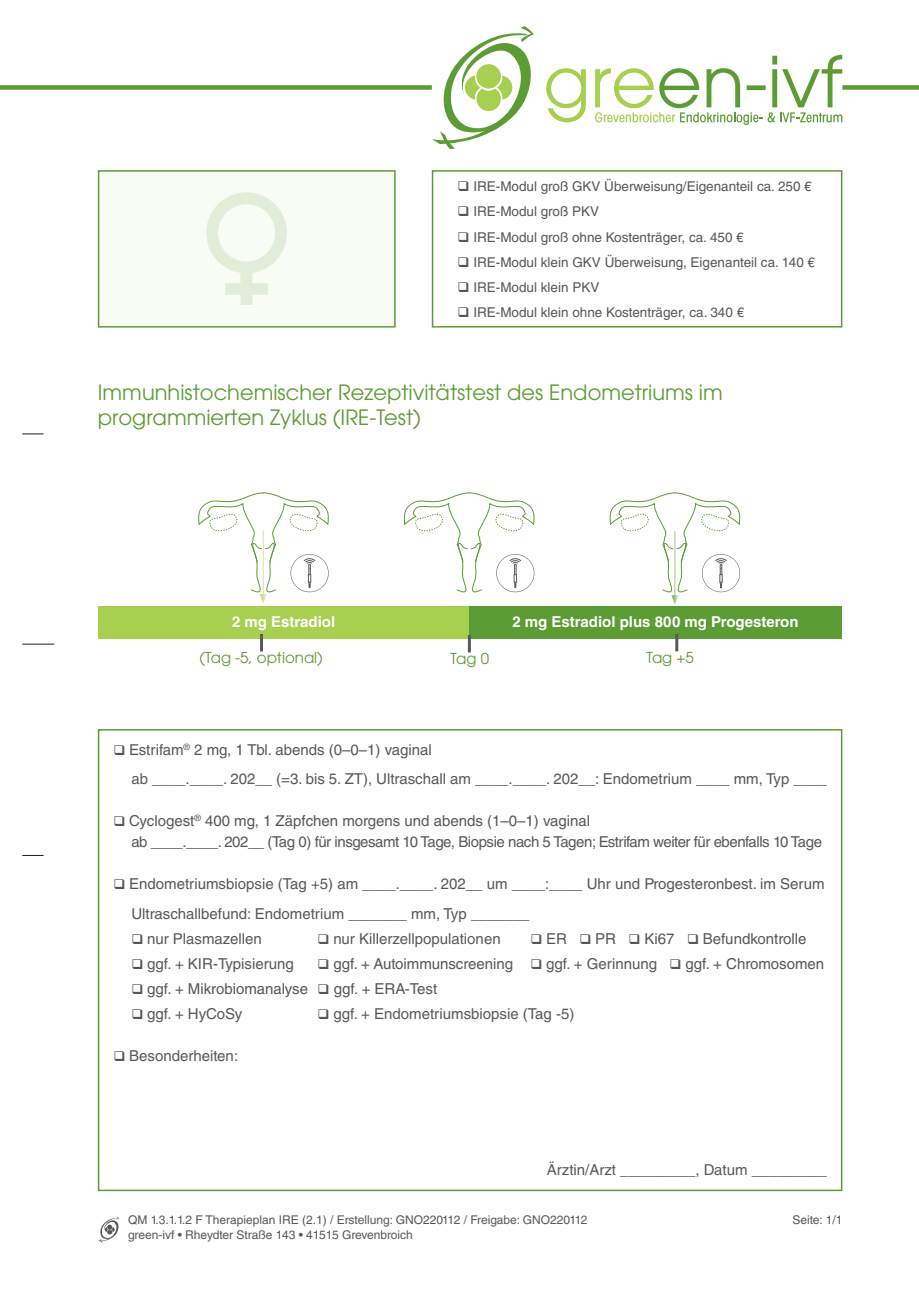
<style>
.page{position:relative;width:919px;height:1289px;background:#fff}
.page>*{position:absolute;margin:0;border:0;box-sizing:border-box;transform-origin:0 0}
.t1{font:21px/25.2px "Avant Garde";color:#5c9c34}
.t2{font:15px/29.5px "Helvetica LT Std";color:#57585a}
.t3{font:15px/21px "Helvetica LT Std";letter-spacing:-.03em;color:#57585a}
.t4{font:700 15px "Helvetica LT Std";color:#fff}
.t5{font:15px "Avant Garde";color:#5c9c34}
.t6{font:13.5px "Helvetica LT Std";color:#55575c}
.t7{font:12px "Helvetica LT Std";color:#57585a}
.s1{color:#55575c}
</style>
<div class="page">
<svg style="left:22px;top:433px;width:22px;height:1px"></svg>
<svg style="left:546px;top:55px;width:296px;height:70px"></svg>
<svg style="left:432px;top:26px;width:102px;height:123px"></svg>
<div style="left:0;top:85px;width:432px;height:5px;background:#5c9c34"></div>
<div style="left:842px;top:85px;width:76px;height:5px;background:#5c9c34"></div>
<hr style="left:22px;top:643px;width:32px;height:1px;background:#231f20">
<svg style="left:98px;top:1216px;width:21px;height:26px"></svg>
<div style="left:432px;top:170px;width:410px;height:157px;border:2px solid #5c9c34"></div>
<div style="left:98px;top:729px;width:744px;height:462px;border:2px solid #5c9c34"></div>
<div style="left:98px;top:170px;width:297px;height:157px;background:#f9fcf5;border:2px solid #5c9c34"></div>
<img style="left:206px;top:193px;width:81px;height:112px">
<svg style="left:198px;top:492px;width:130px;height:111px"></svg>
<svg style="left:404px;top:492px;width:130px;height:100px"></svg>
<svg style="left:609px;top:492px;width:131px;height:112px"></svg>
<div style="left:98px;top:606px;width:371px;height:32px;background:#a8d050"></div>
<div style="left:469px;top:606px;width:372px;height:32px;background:#5c9c34"></div>
<hr style="left:675px;top:634px;width:3px;height:17px;background:#57585a">
<hr style="left:468px;top:635px;width:3px;height:17px;background:#57585a">
<hr style="left:260px;top:634px;width:3px;height:17px;background:#57585a">
<svg style="left:22px;top:855px;width:22px;height:1px"></svg>
<p class="t6" style="left:457px;top:179px;width:356px">❑ IRE-Modul groß GKV Überweisung/Eigenanteil ca. 250 €</p>
<p class="t6" style="left:457px;top:204px;width:143px">❑ IRE-Modul groß PKV</p>
<p class="t6" style="left:457px;top:229px;width:288px">❑ IRE-Modul groß ohne Kostenträger, ca. 450 €</p>
<p class="t6" style="left:457px;top:254px;width:359px">❑ IRE-Modul klein GKV Überweisung, Eigenanteil ca. 140 €</p>
<p class="t6" style="left:457px;top:279px;width:143px">❑ IRE-Modul klein PKV</p>
<p class="t6" style="left:457px;top:304px;width:288px">❑ IRE-Modul klein ohne Kostenträger, ca. 340 €</p>
<h1 class="t1" style="left:98px;top:379px;width:626px">Immunhistochemischer Rezeptivitätstest des Endometriums im programmierten Zyklus (IRE-Test)</h1>
<p class="t4" style="left:232px;top:612px;width:105px">2 mg Estradiol</p>
<p class="t4" style="left:512px;top:612px;width:288px">2 mg Estradiol plus 800 mg Progesteron</p>
<p class="t5" style="left:200px;top:648px;width:125px">(Tag -5, optional)</p>
<p class="t5" style="left:450px;top:649px;width:40px">Tag 0</p>
<p class="t5" style="left:646px;top:648px;width:49px">Tag +5</p>
<p class="t2" style="left:131px;top:734px;width:697px;text-indent:-18px"><span class="s1">❑</span> Estrifam<sup>®</sup> 2 mg, 1 Tbl. abends (0–0–1) vaginal<br>ab ____.____. 202__ (=3. bis 5. ZT), Ultraschall am ____.____. 202__: Endometrium ____ mm, Typ ____</p>
<p class="t3" style="left:131px;top:810px;width:692px;text-indent:-18px"><span class="s1">❑</span> Cyclogest<sup>®</sup> 400 mg, 1 Zäpfchen morgens und abends (1–0–1) vaginal<br>ab ____.____. 202__ (Tag 0) für insgesamt 10 Tage, Biopsie nach 5 Tagen; Estrifam weiter für ebenfalls 10 Tage</p>
<p class="t2" style="left:131px;top:869px;width:694px;text-indent:-18px"><span class="s1">❑</span> Endometriumsbiopsie (Tag +5) am ____.____. 202__ um ____:____ Uhr und Progesteronbest. im Serum<br>Ultraschallbefund: Endometrium _______ mm, Typ _______</p>
<p class="t2" style="left:131px;top:923px;width:132px"><span class="s1">❑</span> nur Plasmazellen</p>
<p class="t2" style="left:317px;top:923px;width:184px"><span class="s1">❑</span> nur Killerzellpopulationen</p>
<p class="t2" style="left:530px;top:923px;width:277px"><span class="s1">❑</span> ER <span class="s1">❑</span> PR <span class="s1">❑</span> Ki67 <span class="s1">❑</span> Befundkontrolle</p>
<p class="t2" style="left:131px;top:949px;width:164px"><span class="s1">❑</span> ggf. + KIR-Typisierung</p>
<p class="t2" style="left:317px;top:949px;width:508px"><span class="s1">❑</span> ggf. + Autoimmunscreening <span class="s1">❑</span> ggf. + Gerinnung <span class="s1">❑</span> ggf. + Chromosomen</p>
<p class="t2" style="left:131px;top:974px;width:307px"><span class="s1">❑</span> ggf. + Mikrobiomanalyse <span class="s1">❑</span> ggf. <span class="s1">+ ERA-Test</span></p>
<p class="t2" style="left:131px;top:999px;width:112px"><span class="s1">❑</span> ggf. + HyCoSy</p>
<p class="t2" style="left:317px;top:999px;width:258px"><span class="s1">❑</span> ggf. + Endometriumsbiopsie (Tag -5)</p>
<p class="t2" style="left:113px;top:1041px;width:126px"><span class="s1">❑</span> Besonderheiten:</p>
<p class="t2" style="left:547px;top:1155px;width:281px">Ärztin/Arzt _________, Datum _________</p>
<p class="t7" style="left:128px;top:1212px;width:461px">QM 1.3.1.1.2 F Therapieplan IRE (2.1) / Erstellung: GNO220112 / Freigabe: GNO220112</p>
<p class="t7" style="left:792px;top:1212px;width:51px">Seite: 1/1</p>
<p class="t7" style="left:128px;top:1227px;width:286px">green-ivf • Rheydter Straße 143 • 41515 Grevenbroich</p>
</div>
